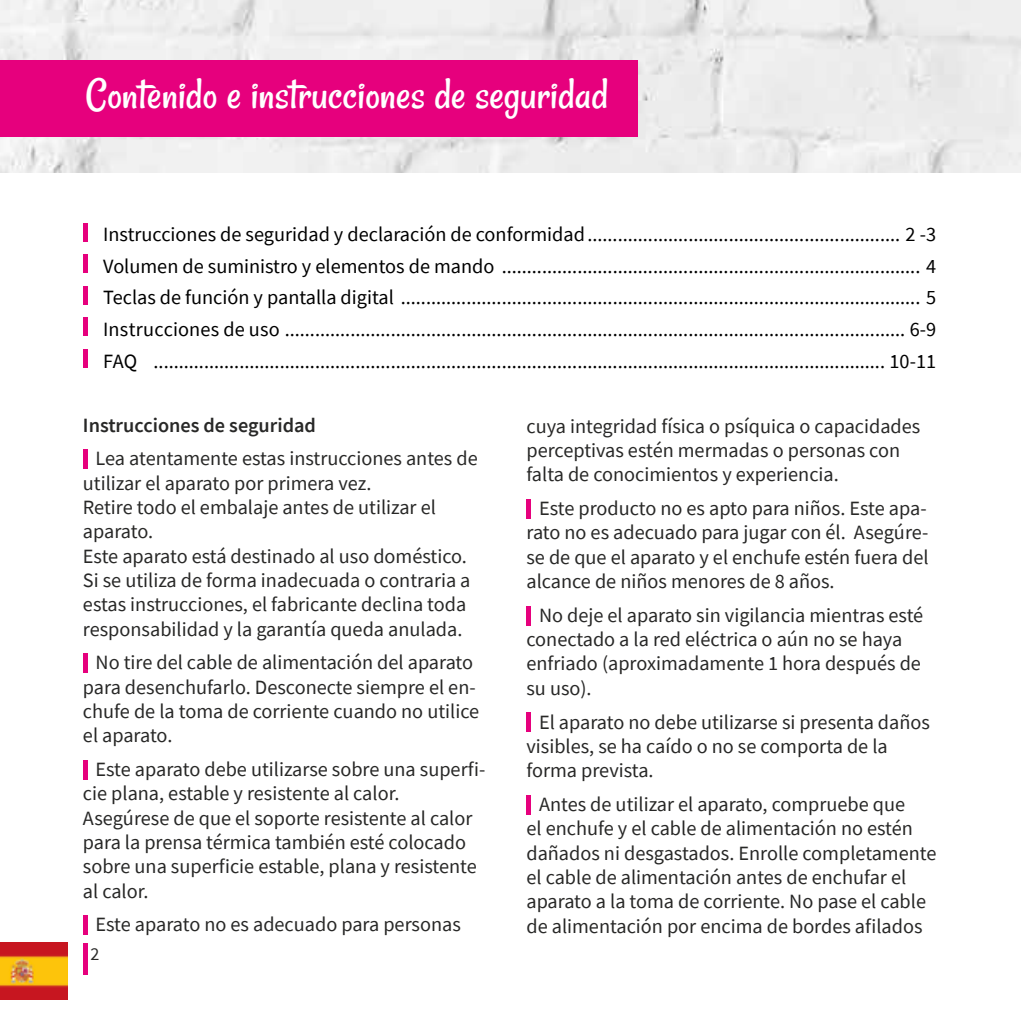
<style>
.page{position:relative;width:1021px;height:1021px;background:#fff}
.page>*{position:absolute;margin:0;border:0;box-sizing:border-box;transform-origin:0 0}
.t1{font:45px "Rancho";color:#fff}
.t2{font:20.25px/24.3px "Source Sans Pro";color:#282827}
.t3{font:20.25px/31.5px "Source Sans Pro";color:#000;text-align:justify}
.t4{font:600 20.25px "Source Sans Pro";color:#282827}
.t5{font:18px "Source Sans Pro";color:#282827}
</style>
<div class="page">
<img style="left:0;top:942px;width:68px;height:57px">
<hr style="left:83px;top:943px;width:4px;height:31px;background:#e6007d">
<img style="left:0;top:0;width:1020px;height:172px">
<div style="left:0;top:60px;width:406px;height:76px;background:#e6007d"></div>
<div style="left:10px;top:60px;width:628px;height:76px;background:#e6007d"></div>
<hr style="left:83px;top:223px;width:4px;height:18px;background:#e6007d">
<hr style="left:83px;top:255px;width:4px;height:18px;background:#e6007d">
<hr style="left:83px;top:286px;width:4px;height:18px;background:#e6007d">
<hr style="left:83px;top:318px;width:4px;height:18px;background:#e6007d">
<hr style="left:83px;top:349px;width:4px;height:18px;background:#e6007d">
<hr style="left:83px;top:449px;width:4px;height:19px;background:#e6007d">
<hr style="left:83px;top:653px;width:4px;height:19px;background:#e6007d">
<hr style="left:83px;top:760px;width:4px;height:19px;background:#e6007d">
<hr style="left:83px;top:915px;width:4px;height:19px;background:#e6007d">
<div style="left:526px;top:499px;width:5px;height:19px;background:#e6007d"></div>
<div style="left:526px;top:605px;width:5px;height:20px;background:#e6007d"></div>
<div style="left:526px;top:712px;width:5px;height:20px;background:#e6007d"></div>
<div style="left:526px;top:794px;width:5px;height:20px;background:#e6007d"></div>
<h1 class="t1" style="left:86px;top:68px;width:523px">Contenido e instrucciones de seguridad</h1>
<p class="t3" style="left:103px;top:219px;width:834px">Instrucciones de seguridad y declaración de conformidad.............................................................. 2 -3<br>Volumen de suministro y elementos de mando ................................................................................... 4<br>Teclas de función y pantalla digital ....................................................................................................... 5<br>Instrucciones de uso ........................................................................................................................... 6-9<br>FAQ ................................................................................................................................................. 10-11</p>
<p class="t4" style="left:83px;top:411px;width:234px">Instrucciones de seguridad</p>
<p class="t2" style="left:83px;top:446px;width:396px;text-indent:13px">Lea atentamente estas instrucciones antes de utilizar el aparato por primera vez.<br>Retire todo el embalaje antes de utilizar el aparato.<br>Este aparato está destinado al uso doméstico.<br>Si se utiliza de forma inadecuada o contraria a estas instrucciones, el fabricante declina toda responsabilidad y la garantía queda anulada.</p>
<p class="t2" style="left:83px;top:650px;width:398px;text-indent:13px">No tire del cable de alimentación del aparato para desenchufarlo. Desconecte siempre el en&shy;chufe de la toma de corriente cuando no utilice el aparato.</p>
<p class="t2" style="left:83px;top:757px;width:404px;text-indent:13px">Este aparato debe utilizarse sobre una superfi&shy;cie plana, estable y resistente al calor.<br>Asegúrese de que el soporte resistente al calor para la prensa térmica también esté colocado sobre una superficie estable, plana y resistente al calor.</p>
<p class="t2" style="left:96px;top:912px;width:367px">Este aparato no es adecuado para personas</p>
<p class="t5" style="left:91px;top:942px;width:10px">2</p>
<p class="t2" style="left:526px;top:414px;width:395px">cuya integridad física o psíquica o capacidades perceptivas estén mermadas o personas con falta de conocimientos y experiencia.</p>
<p class="t2" style="left:526px;top:496px;width:403px;text-align:justify;text-indent:13px">Este producto no es apto para niños. Este apa&shy;rato no es adecuado para jugar con él. Asegúre&shy;se de que el aparato y el enchufe estén fuera del alcance de niños menores de 8 años.</p>
<p class="t2" style="left:526px;top:603px;width:398px;text-indent:13px">No deje el aparato sin vigilancia mientras esté conectado a la red eléctrica o aún no se haya enfriado (aproximadamente 1 hora después de su uso).</p>
<p class="t2" style="left:526px;top:709px;width:405px;text-indent:13px">El aparato no debe utilizarse si presenta daños visibles, se ha caído o no se comporta de la forma prevista.</p>
<p class="t2" style="left:526px;top:792px;width:411px;text-indent:13px">Antes de utilizar el aparato, compruebe que<br>el enchufe y el cable de alimentación no estén dañados ni desgastados. Enrolle completamente el cable de alimentación antes de enchufar el aparato a la toma de corriente. No pase el cable de alimentación por encima de bordes afilados</p>
</div>
